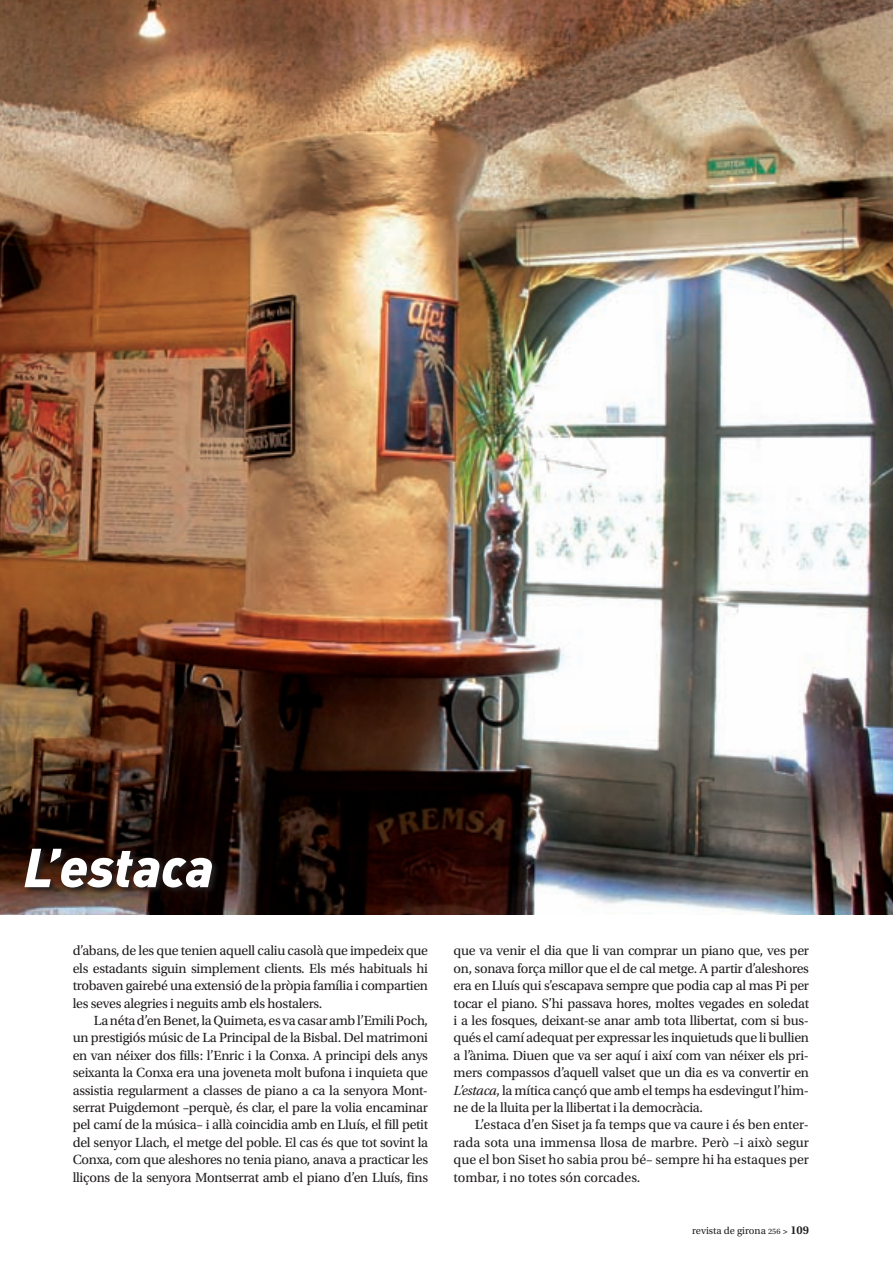
<style>
.page{position:relative;width:893px;height:1275px;background:#fff}
.page>*{position:absolute;margin:0;border:0;box-sizing:border-box;transform-origin:0 0}
.t1{font:italic 900 54px "DIN";color:#fff}
.t2{font:13.95px/17.4px "Utopia Std";letter-spacing:-.02em;color:#231f20;text-align:justify}
.t3{font:10.5px "Utopia Std";color:#231f20}
.s1{font-style:italic}
.s2{font-size:8.25px}
.s3{font-weight:600;font-size:9px}
.s4{font-weight:600;font-size:12px}
</style>
<div class="page">
<img style="left:0;top:0;width:892px;height:915px">
<svg style="left:0;top:845px;width:219px;height:59px;background:#2f1c16"></svg>
<h1 class="t1" style="left:24px;top:832px;width:191px">L’estaca</h1>
<p class="t2" style="left:73px;top:942px;width:357px">d’abans, de les que tenien aquell caliu casolà que impedeix que els estadants siguin simplement clients. Els més habituals hi trobaven gairebé una extensió de la pròpia família i compartien les seves alegries i neguits amb els hostalers.</p>
<p class="t2" style="left:73px;top:1012px;width:357px;text-indent:21px">La néta d’en Benet, la Quimeta, es va casar amb l’Emili Poch, un prestigiós músic de La Principal de la Bisbal. Del matrimoni en van néixer dos fills: l’Enric i la Conxa. A principi dels anys seixanta la Conxa era una joveneta molt bufona i inquieta que assistia regularment a classes de piano a ca la senyora Mont&shy;serrat Puigdemont –perquè, és clar, el pare la volia encaminar pel camí de la música– i allà coincidia amb en Lluís, el fill petit del senyor Llach, el metge del poble. El cas és que tot sovint la Conxa, com que aleshores no tenia piano, anava a practicar les lliçons de la senyora Montserrat amb el piano d’en Lluís, fins</p>
<p class="t2" style="left:453px;top:942px;width:357px">que va venir el dia que li van comprar un piano que, ves per on, sonava força millor que el de cal metge. A partir d’aleshores era en Lluís qui s’escapava sempre que podia cap al mas Pi per tocar el piano. S’hi passava hores, moltes vegades en soledat i a les fosques, deixant-se anar amb tota llibertat, com si bus&shy;qués el camí adequat per expressar les inquietuds que li bullien a l’ànima. Diuen que va ser aquí i així com van néixer els pri&shy;mers compassos d’aquell valset que un dia es va convertir en <span class="s1">L’estaca</span>, la mítica cançó que amb el temps ha esdevingut l’him&shy;ne de la lluita per la llibertat i la democràcia.</p>
<p class="t2" style="left:453px;top:1116px;width:357px;text-indent:21px">L’estaca d’en Siset ja fa temps que va caure i és ben enter&shy;rada sota una immensa llosa de marbre. Però –i això segur que el bon Siset ho sabia prou bé– sempre hi ha estaques per tombar, i no totes són corcades.</p>
<p class="t3" style="left:691px;top:1225px;width:118px">revista de girona <span class="s2">256</span> <span class="s3">&gt;</span> <span class="s4">109</span></p>
</div>
